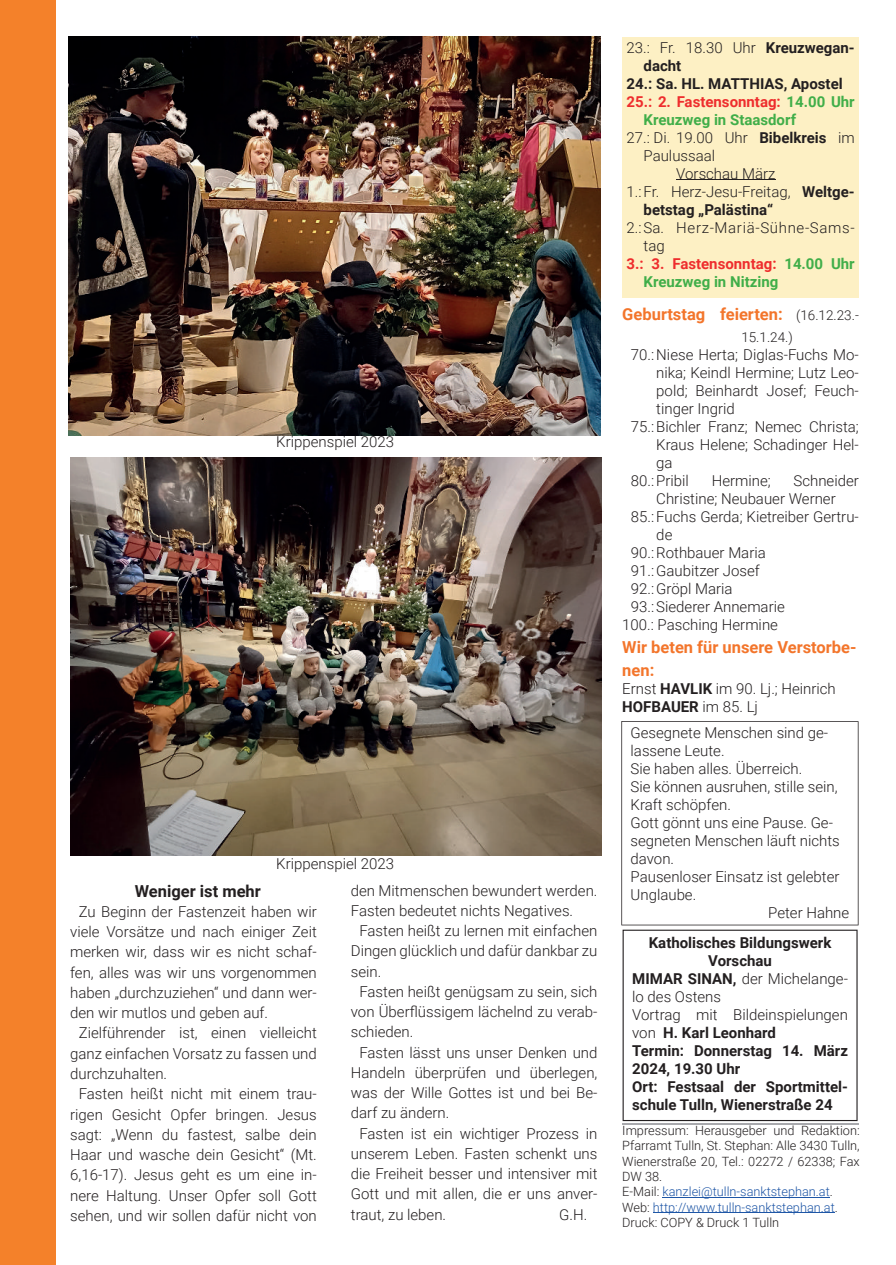
<style>
.page{position:relative;width:896px;height:1265px;background:#fff}
.page>*{position:absolute;margin:0;border:0;box-sizing:border-box;transform-origin:0 0}
.t1{font:700 16.5px/22.8px "Roboto";color:#f3752b}
.t2{font:700 16.5px "Roboto";color:#231f20}
.t3{font:300 15px/18px "Roboto";color:#231f20}
.t4{font:700 15px "Roboto";color:#231f20}
.t5{font:700 15px "Roboto";color:#ee2d2d}
.t6{font:700 15px "Roboto";color:#40ae49}
.t7{font:300 15px "Roboto";letter-spacing:.045em;color:#231f20}
.t8{font:300 13.5px "Roboto";color:#231f20}
.t9{font:300 12.75px/15.3px "Roboto";color:#231f20}
.s1{font-weight:700}
.s2{color:#40ae49}
.s3{font-weight:300;font-size:13.5px;color:#231f20}
.s4{font-weight:300}
.s5{color:#1e56a6}
</style>
<div class="page">
<div style="left:0;top:0;width:56px;height:1264px;background:#f4812a"></div>
<div style="left:622px;top:37px;width:237px;height:260px;background:#fdf0c4"></div>
<hr style="left:676px;top:179px;width:99px;height:1px;background:#231f20">
<hr style="left:663px;top:1196px;width:167px;height:1px;background:#1e56a6">
<hr style="left:653px;top:1212px;width:182px;height:1px;background:#1e56a6">
<hr style="left:622px;top:1123px;width:237px;height:2px;background:#a8a9ad">
<img style="left:69px;top:36px;width:531px;height:399px">
<img style="left:70px;top:457px;width:532px;height:398px">
<svg style="left:623px;top:929px;width:235px;height:192px"></svg>
<svg style="left:621px;top:721px;width:237px;height:204px"></svg>
<p class="t3" style="left:276px;top:432px;width:119px">Krippenspiel 2023</p>
<p class="t3" style="left:276px;top:853px;width:119px">Krippenspiel 2023</p>
<p class="t2" style="left:135px;top:879px;width:128px">Weniger ist mehr</p>
<p class="t3" style="left:79px;top:902px;width:240px">Zu Beginn der Fastenzeit haben wir</p>
<p class="t3" style="left:70px;top:922px;width:248px">viele Vorsätze und nach einiger Zeit</p>
<p class="t3" style="left:70px;top:942px;width:248px">merken wir, dass wir es nicht schaf-</p>
<p class="t3" style="left:70px;top:962px;width:248px">fen, alles was wir uns vorgenommen</p>
<p class="t3" style="left:70px;top:983px;width:248px">haben „durchzuziehen“ und dann wer-</p>
<p class="t3" style="left:70px;top:1003px;width:199px">den wir mutlos und geben auf.</p>
<p class="t3" style="left:79px;top:1023px;width:240px">Zielführender ist, einen vielleicht</p>
<p class="t3" style="left:70px;top:1043px;width:248px">ganz einfachen Vorsatz zu fassen und</p>
<p class="t3" style="left:70px;top:1064px;width:98px">durchzuhalten.</p>
<p class="t3" style="left:79px;top:1084px;width:240px">Fasten heißt nicht mit einem trau-</p>
<p class="t3" style="left:70px;top:1104px;width:248px">rigen Gesicht Opfer bringen. Jesus</p>
<p class="t3" style="left:70px;top:1124px;width:248px">sagt: „Wenn du fastest, salbe dein</p>
<p class="t3" style="left:70px;top:1145px;width:248px">Haar und wasche dein Gesicht“ (Mt.</p>
<p class="t3" style="left:70px;top:1165px;width:248px">6,16-17). Jesus geht es um eine in-</p>
<p class="t3" style="left:70px;top:1185px;width:248px">nere Haltung. Unser Opfer soll Gott</p>
<p class="t3" style="left:70px;top:1205px;width:248px">sehen, und wir sollen dafür nicht von</p>
<p class="t3" style="left:351px;top:880px;width:248px">den Mitmenschen bewundert werden.</p>
<p class="t3" style="left:351px;top:900px;width:224px">Fasten bedeutet nichts Negatives.</p>
<p class="t3" style="left:359px;top:921px;width:240px">Fasten heißt zu lernen mit einfachen</p>
<p class="t3" style="left:351px;top:941px;width:248px">Dingen glücklich und dafür dankbar zu</p>
<p class="t3" style="left:351px;top:961px;width:32px">sein.</p>
<p class="t3" style="left:359px;top:981px;width:240px">Fasten heißt genügsam zu sein, sich</p>
<p class="t3" style="left:351px;top:1002px;width:248px">von Überflüssigem lächelnd zu verab-</p>
<p class="t3" style="left:351px;top:1022px;width:64px">schieden.</p>
<p class="t3" style="left:359px;top:1042px;width:240px">Fasten lässt uns unser Denken und</p>
<p class="t3" style="left:351px;top:1062px;width:248px">Handeln überprüfen und überlegen,</p>
<p class="t3" style="left:351px;top:1083px;width:248px">was der Wille Gottes ist und bei Be-</p>
<p class="t3" style="left:351px;top:1103px;width:100px">darf zu ändern.</p>
<p class="t3" style="left:359px;top:1123px;width:240px">Fasten ist ein wichtiger Prozess in</p>
<p class="t3" style="left:351px;top:1143px;width:248px">unserem Leben. Fasten schenkt uns</p>
<p class="t3" style="left:351px;top:1164px;width:248px">die Freiheit besser und intensiver mit</p>
<p class="t3" style="left:351px;top:1184px;width:248px">Gott und mit allen, die er uns anver-</p>
<p class="t3" style="left:351px;top:1204px;width:97px">traut, zu leben.</p>
<p class="t3" style="left:559px;top:1204px;width:30px">G.H.</p>
<p class="t3" style="left:627px;top:38px;width:230px">23.: Fr. 18.30 Uhr <span class="s1">Kreuzwegan-</span></p>
<p class="t4" style="left:644px;top:55px;width:39px">dacht</p>
<p class="t4" style="left:627px;top:73px;width:218px">24.: Sa. HL. MATTHIAS, Apostel</p>
<p class="t5" style="left:627px;top:91px;width:230px">25.: 2. Fastensonntag: <span class="s2">14.00 Uhr</span></p>
<p class="t6" style="left:644px;top:109px;width:154px">Kreuzweg in Staasdorf</p>
<p class="t3" style="left:627px;top:128px;width:230px">27.: Di. 19.00 Uhr <span class="s1">Bibelkreis</span> im</p>
<p class="t3" style="left:644px;top:146px;width:73px">Paulussaal</p>
<p class="t3" style="left:676px;top:164px;width:101px">Vorschau März</p>
<p class="t3" style="left:627px;top:182px;width:230px">1.: Fr. Herz-Jesu-Freitag, <span class="s1">Weltge-</span></p>
<p class="t4" style="left:644px;top:199px;width:131px">betstag „Palästina“</p>
<p class="t7" style="left:627px;top:217px;width:230px">2.: Sa. Herz-Mariä-Sühne-Sams-</p>
<p class="t3" style="left:644px;top:236px;width:23px">tag</p>
<p class="t5" style="left:627px;top:253px;width:230px">3.: 3. Fastensonntag: <span class="s2">14.00 Uhr</span></p>
<p class="t6" style="left:644px;top:271px;width:136px">Kreuzweg in Nitzing</p>
<p class="t1" style="left:622px;top:302px;width:238px">Geburtstag feierten: <span class="s3">(16.12.23.-</span></p>
<p class="t8" style="left:741px;top:328px;width:53px">15.1.24.)</p>
<p class="t3" style="left:631px;top:345px;width:230px">70.: Niese Herta; Diglas-Fuchs Mo-</p>
<p class="t3" style="left:656px;top:363px;width:204px">nika; Keindl Hermine; Lutz Leo-</p>
<p class="t3" style="left:656px;top:381px;width:204px">pold; Beinhardt Josef; Feuch-</p>
<p class="t3" style="left:656px;top:399px;width:80px">tinger Ingrid</p>
<p class="t3" style="left:631px;top:417px;width:230px">75.: Bichler Franz; Nemec Christa;</p>
<p class="t3" style="left:656px;top:435px;width:204px">Kraus Helene; Schadinger Hel-</p>
<p class="t3" style="left:656px;top:453px;width:18px">ga</p>
<p class="t3" style="left:631px;top:471px;width:60px">80.: Pribil</p>
<p class="t3" style="left:712px;top:471px;width:60px">Hermine;</p>
<p class="t3" style="left:793px;top:471px;width:67px">Schneider</p>
<p class="t3" style="left:656px;top:489px;width:181px">Christine; Neubauer Werner</p>
<p class="t3" style="left:631px;top:507px;width:230px">85.: Fuchs Gerda; Kietreiber Gertru-</p>
<p class="t3" style="left:656px;top:525px;width:18px">de</p>
<p class="t3" style="left:631px;top:543px;width:136px">90.: Rothbauer Maria</p>
<p class="t3" style="left:631px;top:561px;width:131px">91.: Gaubitzer Josef</p>
<p class="t3" style="left:631px;top:579px;width:103px">92.: Gröpl Maria</p>
<p class="t3" style="left:631px;top:597px;width:156px">93.: Siederer Annemarie</p>
<p class="t3" style="left:622px;top:615px;width:157px">100.: Pasching Hermine</p>
<p class="t1" style="left:622px;top:635px;width:236px">Wir beten für unsere Verstorbe&shy;nen:</p>
<p class="t3" style="left:622px;top:679px;width:215px">Ernst <span class="s1">HAVLIK</span> im 90. Lj.; Heinrich<br><span class="s1">HOFBAUER</span> im 85. Lj</p>
<p class="t3" style="left:631px;top:722px;width:199px">Gesegnete Menschen sind ge-</p>
<p class="t3" style="left:631px;top:740px;width:96px">lassene Leute.</p>
<p class="t3" style="left:631px;top:758px;width:173px">Sie haben alles. Überreich.</p>
<p class="t3" style="left:631px;top:776px;width:209px">Sie können ausruhen, stille sein,</p>
<p class="t3" style="left:631px;top:794px;width:102px">Kraft schöpfen.</p>
<p class="t3" style="left:631px;top:812px;width:204px">Gott gönnt uns eine Pause. Ge-</p>
<p class="t3" style="left:631px;top:830px;width:211px">segneten Menschen läuft nichts</p>
<p class="t3" style="left:631px;top:848px;width:45px">davon.</p>
<p class="t3" style="left:631px;top:866px;width:210px">Pausenloser Einsatz ist gelebter</p>
<p class="t3" style="left:631px;top:884px;width:67px">Unglaube.</p>
<p class="t3" style="left:768px;top:902px;width:83px">Peter Hahne</p>
<p class="t4" style="left:649px;top:932px;width:184px">Katholisches Bildungswerk</p>
<p class="t4" style="left:708px;top:950px;width:65px">Vorschau</p>
<p class="t3" style="left:632px;top:969px;width:217px"><span class="s1">MIMAR SINAN,</span> der Michelange-</p>
<p class="t3" style="left:632px;top:987px;width:90px">lo des Ostens</p>
<p class="t3" style="left:632px;top:1005px;width:217px">Vortrag mit Bildeinspielungen</p>
<p class="t4" style="left:632px;top:1022px;width:145px"><span class="s4">von</span> H. Karl Leonhard</p>
<p class="t4" style="left:632px;top:1040px;width:217px">Termin: Donnerstag 14. März</p>
<p class="t4" style="left:632px;top:1058px;width:110px">2024, 19.30 Uhr</p>
<p class="t4" style="left:632px;top:1076px;width:217px">Ort: Festsaal der Sportmittel-</p>
<p class="t4" style="left:632px;top:1094px;width:202px">schule Tulln, Wienerstraße 24</p>
<p class="t9" style="left:622px;top:1122px;width:239px">Impressum: Herausgeber und Redaktion:<br>Pfarramt Tulln, St. Stephan: Alle 3430 Tulln, Wienerstraße 20, Tel.: 02272 / 62338; Fax DW 38.<br>E-Mail: <span class="s5">kanzlei@tulln-sanktstephan.at</span>.<br>Web: <span class="s5">http://www.tulln-sanktstephan.at</span>.<br>Druck: COPY &amp; Druck 1 Tulln</p>
</div>
